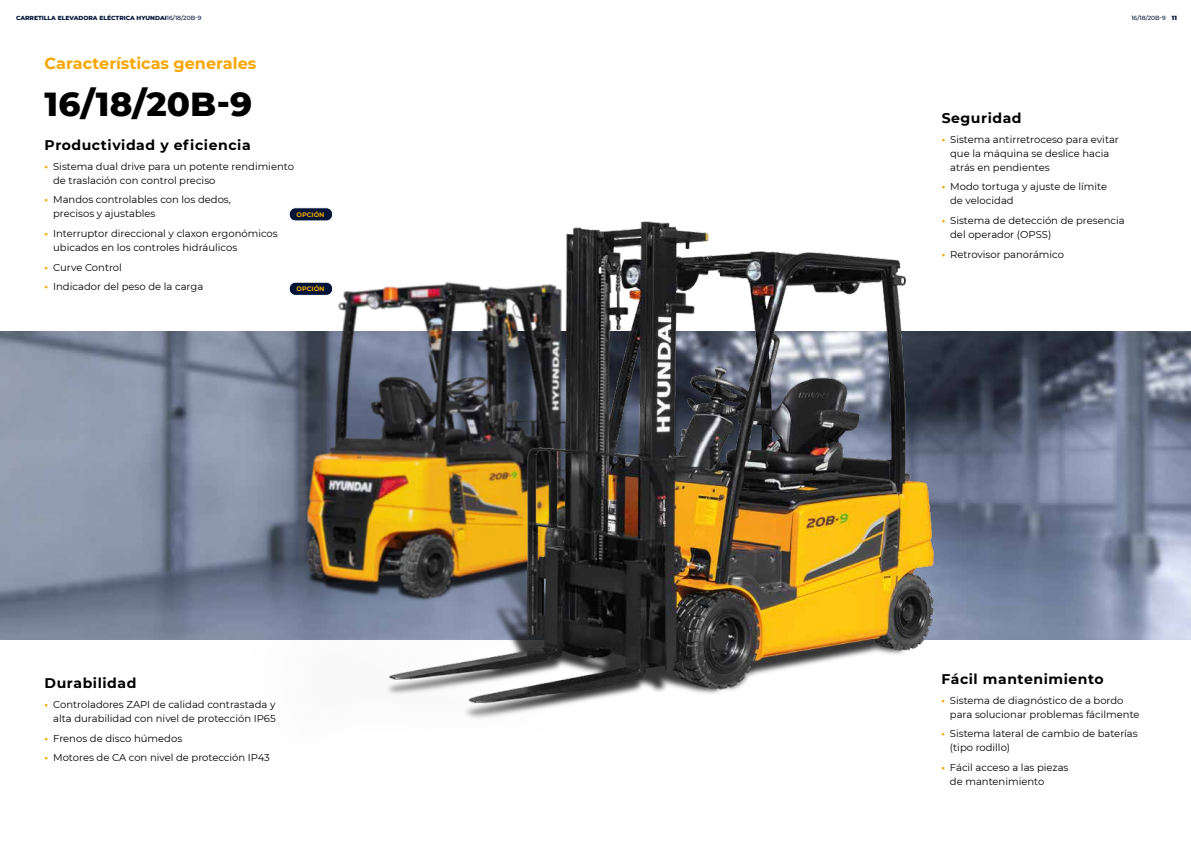
<style>
.page{position:relative;width:1191px;height:842px;background:#fff}
.page>*{position:absolute;margin:0;border:0;box-sizing:border-box;transform-origin:0 0}
.t1{font:800 34px "Montserrat";color:#000}
.t2{font:700 16px "Montserrat";color:#f7a600}
.t3{font:700 14px "Montserrat";letter-spacing:.04em;color:#000}
.t4{font:10px/14px "Montserrat";color:#000}
.t5{font:700 6.5px "Montserrat";color:#f7a600}
.t6{font:800 6px "Montserrat";color:#001437}
.t7{font:500 6px "Montserrat";color:#001437}
.s1{font-weight:500}
.s2{font-weight:900}
.s3{font-weight:700;color:#f7a600}
</style>
<div class="page">
<img style="left:0;top:331px;width:1191px;height:308px">
<img style="left:196px;top:331px;width:44px;height:279px">
<img style="left:240px;top:220px;width:830px;height:499px">
<div style="left:289px;top:208px;width:44px;height:13px;background:#001437;border-radius:6px"></div>
<div style="left:289px;top:207px;width:44px;height:14px;border:1px solid #fff;border-radius:6px"></div>
<div style="left:289px;top:282px;width:44px;height:13px;background:#001437;border-radius:6px"></div>
<div style="left:289px;top:282px;width:44px;height:14px;border:1px solid #fff;border-radius:6px"></div>
<p class="t6" style="left:16px;top:14px;width:187px">CARRETILLA ELEVADORA ELÉCTRICA HYUNDAI<span class="s1">16/18/20B-9</span></p>
<p class="t7" style="left:1131px;top:14px;width:47px">16/18/20B-9 <span class="s2">11</span></p>
<h2 class="t2" style="left:45px;top:52px;width:213px">Características generales</h2>
<h1 class="t1" style="left:45px;top:79px;width:209px">16/18/20B-9</h1>
<h3 class="t3" style="left:45px;top:135px;width:207px">Productividad y eficiencia</h3>
<p class="t4" style="left:53px;top:159px;width:242px;text-indent:-8px"><span class="s3">•</span> Sistema dual drive para un potente rendimiento de traslación con control preciso</p>
<p class="t4" style="left:53px;top:192px;width:179px;text-indent:-8px"><span class="s3">•</span> Mandos controlables con los dedos, precisos y ajustables</p>
<p class="t5" style="left:296px;top:210px;width:29px">OPCIÓN</p>
<p class="t4" style="left:53px;top:226px;width:226px;text-indent:-8px"><span class="s3">•</span> Interruptor direccional y claxon ergonómicos ubicados en los controles hidráulicos</p>
<p class="t4" style="left:45px;top:260px;width:79px"><span class="s3">•</span> Curve Control</p>
<p class="t4" style="left:45px;top:279px;width:160px"><span class="s3">•</span> Indicador del peso de la carga</p>
<p class="t5" style="left:296px;top:284px;width:29px">OPCIÓN</p>
<h3 class="t3" style="left:45px;top:673px;width:93px">Durabilidad</h3>
<p class="t4" style="left:45px;top:697px;width:232px;text-align:right"><span class="s3">•</span> Controladores ZAPI de calidad contrastada y alta durabilidad con nivel de protección IP65</p>
<p class="t4" style="left:45px;top:731px;width:139px"><span class="s3">•</span> Frenos de disco húmedos</p>
<p class="t4" style="left:45px;top:750px;width:227px"><span class="s3">•</span> Motores de CA con nivel de protección IP43</p>
<h3 class="t3" style="left:941px;top:108px;width:81px">Seguridad</h3>
<p class="t4" style="left:950px;top:132px;width:170px;text-indent:-8px"><span class="s3">•</span> Sistema antirretroceso para evitar que la máquina se deslice hacia atrás en pendientes</p>
<p class="t4" style="left:950px;top:179px;width:158px;text-indent:-8px"><span class="s3">•</span> Modo tortuga y ajuste de límite de velocidad</p>
<p class="t4" style="left:950px;top:213px;width:176px;text-indent:-8px"><span class="s3">•</span> Sistema de detección de presencia del operador (OPSS)</p>
<p class="t4" style="left:941px;top:247px;width:124px"><span class="s3">•</span> Retrovisor panorámico</p>
<h3 class="t3" style="left:941px;top:669px;width:164px">Fácil mantenimiento</h3>
<p class="t4" style="left:950px;top:693px;width:191px;text-indent:-8px"><span class="s3">•</span> Sistema de diagnóstico de a bordo para solucionar problemas fácilmente</p>
<p class="t4" style="left:950px;top:726px;width:189px;text-indent:-8px"><span class="s3">•</span> Sistema lateral de cambio de baterías (tipo rodillo)</p>
<p class="t4" style="left:950px;top:760px;width:120px;text-indent:-8px"><span class="s3">•</span> Fácil acceso a las piezas de mantenimiento</p>
</div>
